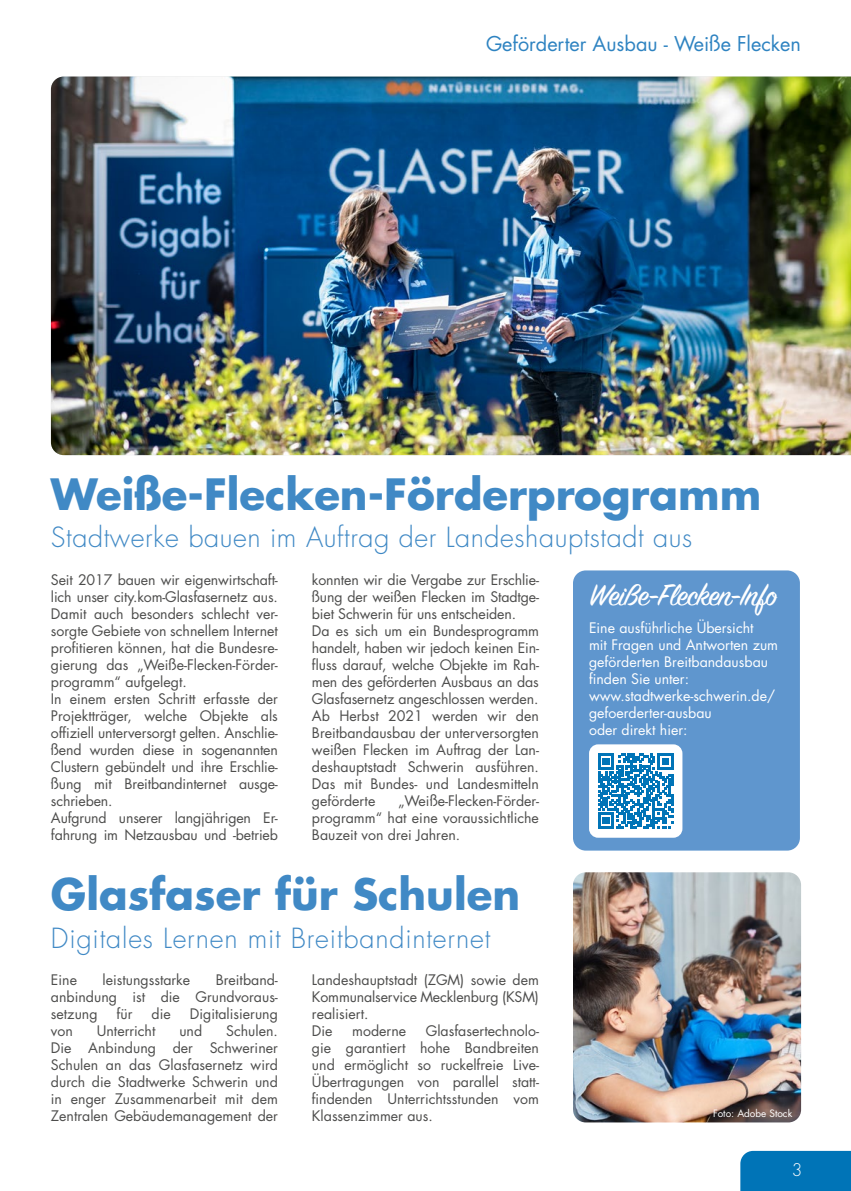
<style>
.page{position:relative;width:851px;height:1191px;background:#fff}
.page>*{position:absolute;margin:0;border:0;box-sizing:border-box;transform-origin:0 0}
.t1{font:700 42px "Futura LT";color:#4089c5}
.t2{font:33.9px "Sign Painter House Script";letter-spacing:-.02em;color:#fff}
.t3{font:300 27px "Futura LT";letter-spacing:.02em;color:#4089c5}
.t4{font:19.8px "Futura LT";color:#2e83c1}
.t5{font:300 16.95px "Futura LT";color:#fff}
.t6{font:14.1px/17px "Futura LT";color:#4d4d4c;text-align:justify}
.t7{font:14.1px/17px "Futura LT";color:#fff}
.t8{font:9.9px "Futura LT";color:#fff}
</style>
<div class="page">
<div style="left:573px;top:570px;width:226px;height:280px;background:#5f96ce;border-radius:13px"></div>
<div style="left:740px;top:1150px;width:110px;height:41px;background:#0074b7"></div>
<img style="left:51px;top:77px;width:799px;height:378px">
<img style="left:573px;top:872px;width:228px;height:250px">
<div style="left:589px;top:744px;width:93px;height:93px;background:#fff;border-radius:9px"></div>
<svg style="left:598px;top:753px;width:75px;height:75px"></svg>
<h3 class="t4" style="left:486px;top:31px;width:316px">Geförderter Ausbau - Weiße Flecken</h3>
<h1 class="t1" style="left:51px;top:466px;width:711px">Weiße-Flecken-Förderprogramm</h1>
<h3 class="t3" style="left:51px;top:521px;width:642px">Stadtwerke bauen im Auftrag der Landeshauptstadt aus</h3>
<p class="t6" style="left:51px;top:571px;width:228px;text-align:left">Seit 2017 bauen wir eigenwirtschaft&shy;lich unser city.kom-Glasfasernetz aus.<br>Damit auch besonders schlecht ver&shy;sorgte Gebiete von schnellem Internet profitieren können, hat die Bundesre&shy;gierung das „Weiße-Flecken-Förder&shy;programm“ aufgelegt.<br>In einem ersten Schritt erfasste der Projektträger, welche Objekte als offiziell unterversorgt gelten. Anschlie&shy;ßend wurden diese in sogenannten Clustern gebündelt und ihre Erschlie&shy;ßung mit Breitbandinternet ausge&shy;schrieben.<br>Aufgrund unserer langjährigen Er&shy;fahrung im Netzausbau und -betrieb</p>
<p class="t6" style="left:312px;top:571px;width:228px;text-align:left">konnten wir die Vergabe zur Erschlie&shy;ßung der weißen Flecken im Stadtge&shy;biet Schwerin für uns entscheiden.<br>Da es sich um ein Bundesprogramm handelt, haben wir jedoch keinen Ein&shy;fluss darauf, welche Objekte im Rah&shy;men des geförderten Ausbaus an das Glasfasernetz angeschlossen werden.<br>Ab Herbst 2021 werden wir den Breitbandausbau der unterversorgten weißen Flecken im Auftrag der Lan&shy;deshauptstadt Schwerin ausführen.<br>Das mit Bundes- und Landesmitteln geförderte</p>
<p class="t6" style="left:312px;top:792px;width:228px;text-indent:86px">„Weiße-Flecken-Förder&shy;programm“ hat eine voraussichtliche Bauzeit von drei Jahren.</p>
<h1 class="t1" style="left:51px;top:866px;width:470px">Glasfaser für Schulen</h1>
<h3 class="t3" style="left:51px;top:921px;width:441px">Digitales Lernen mit Breitbandinternet</h3>
<p class="t6" style="left:51px;top:971px;width:28px">Eine</p>
<p class="t6" style="left:102px;top:971px;width:89px">leistungsstarke</p>
<p class="t6" style="left:51px;top:971px;width:228px;text-indent:165px">Breitband&shy;anbindung ist die Grundvoraus&shy;setzung</p>
<p class="t6" style="left:312px;top:971px;width:228px;text-align:left">Landeshauptstadt (ZGM) sowie dem<br>Kommunalservice Mecklenburg (KSM) realisiert.<br>Die</p>
<p class="t6" style="left:117px;top:1005px;width:17px">für</p>
<p class="t6" style="left:151px;top:1005px;width:21px">die</p>
<p class="t6" style="left:190px;top:1005px;width:90px">Digitalisierung</p>
<p class="t6" style="left:312px;top:1022px;width:228px;text-indent:114px">Glasfasertechnolo&shy;gie garantiert hohe Bandbreiten und ermöglicht so ruckelfreie Live-- Übertragungen von parallel statt&shy;findenden Unterrichtsstunden vom Klassenzimmer aus.</p>
<p class="t6" style="left:352px;top:1022px;width:55px">moderne</p>
<p class="t6" style="left:51px;top:1022px;width:23px">von</p>
<p class="t6" style="left:97px;top:1022px;width:60px">Unterricht</p>
<p class="t6" style="left:179px;top:1022px;width:24px">und</p>
<p class="t6" style="left:51px;top:1022px;width:228px;text-indent:175px">Schulen.<br>Die Anbindung der Schweriner Schulen an das Glasfasernetz wird durch die Stadtwerke Schwerin und in enger Zusammenarbeit mit dem Zentralen Gebäudemanagement der</p>
<h2 class="t2" style="left:589px;top:574px;width:189px">Weiße-Flecken-Info</h2>
<p class="t7" style="left:589px;top:619px;width:191px">Eine ausführliche Übersicht<br>mit Fragen und Antworten zum geförderten Breitbandausbau finden Sie unter: www.stadtwerke-schwerin.de/ gefoerderter-ausbau<br>oder direkt hier:</p>
<p class="t8" style="left:712px;top:1106px;width:81px">Foto: Adobe Stock</p>
<p class="t5" style="left:791px;top:1159px;width:12px">3</p>
</div>
